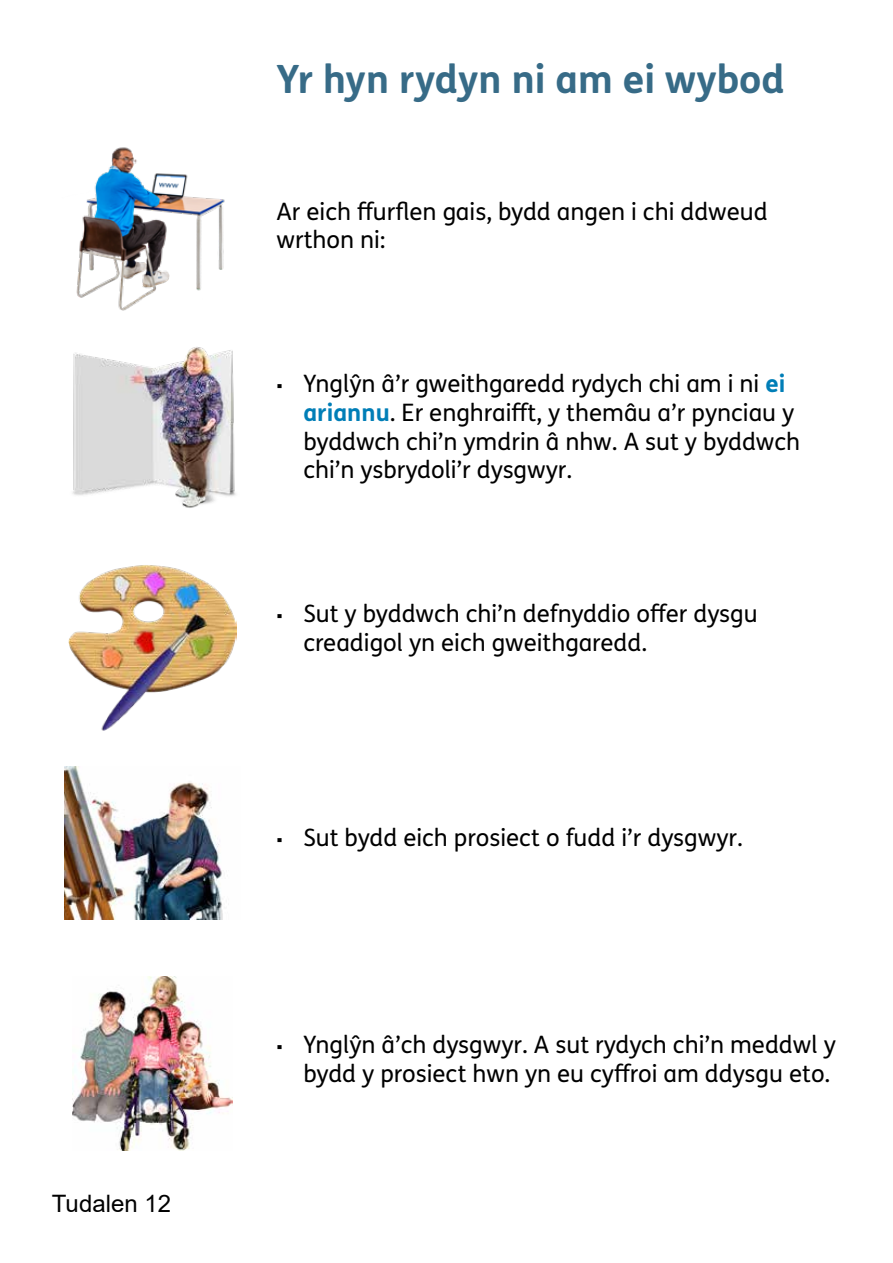
<style>
.page{position:relative;width:893px;height:1263px;background:#fff}
.page>*{position:absolute;margin:0;border:0;box-sizing:border-box;transform-origin:0 0}
.t1{font:700 39px "FS Me Pro";color:#376b87}
.t2{font:24px/28.8px "FS Me Pro";color:#000}
.t3{font:24px "Arial";color:#000}
.s1{font-family:"Verdana";font-size:18px}
.s2{font-weight:700;color:#007eb7}
</style>
<div class="page">
<img style="left:76px;top:147px;width:149px;height:164px">
<img style="left:73px;top:976px;width:159px;height:174px">
<img style="left:69px;top:565px;width:167px;height:166px">
<img style="left:65px;top:767px;width:158px;height:153px">
<img style="left:72px;top:347px;width:164px;height:161px">
<p class="t3" style="left:52px;top:1187px;width:121px">Tudalen 12</p>
<h1 class="t1" style="left:276px;top:49px;width:510px">Yr hyn rydyn ni am ei wybod</h1>
<p class="t2" style="left:276px;top:196px;width:493px">Ar eich furfen gais, bydd angen i chi ddweud wrthon ni:</p>
<p class="t2" style="left:303px;top:369px;width:498px;text-indent:-27px"><span class="s1">▪</span> Ynglŷn â’r gweithgaredd rydych chi am i ni <span class="s2">ei ariannu</span>. Er enghraift, y themâu a’r pynciau y byddwch chi’n ymdrin â nhw. A sut y byddwch chi’n ysbrydoli’r dysgwyr.</p>
<p class="t2" style="left:303px;top:599px;width:456px;text-indent:-27px"><span class="s1">▪</span> Sut y byddwch chi’n defnyddio ofer dysgu creadigol yn eich gweithgaredd.</p>
<p class="t2" style="left:276px;top:822px;width:468px"><span class="s1">▪</span> Sut bydd eich prosiect o fudd i’r dysgwyr.</p>
<p class="t2" style="left:276px;top:1030px;width:561px;text-align:right"><span class="s1">▪</span> Ynglŷn â’ch dysgwyr. A sut rydych chi’n meddwl y bydd y prosiect hwn yn eu cyfroi am ddysgu eto.</p>
</div>
